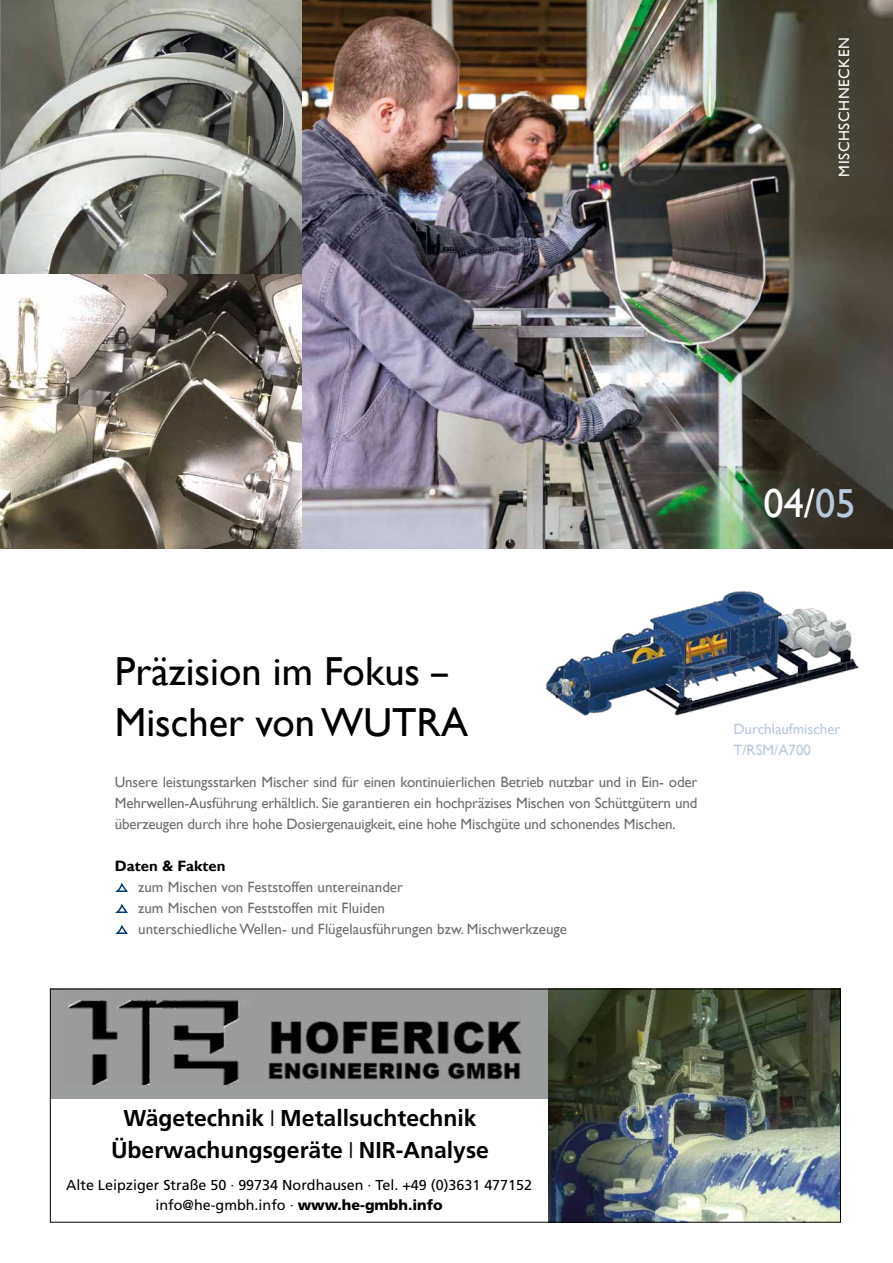
<style>
.page{position:relative;width:893px;height:1263px;background:#fff}
.page>*{position:absolute;margin:0;border:0;box-sizing:border-box;transform-origin:0 0}
.t1{font:40.5px/51px "Gill Sans";color:#000}
.t2{font:40.5px "Gill Sans";color:#fff}
.t3{font:700 22.95px/32.2px "Frutiger LT Std";color:#000;text-align:center}
.t4{font:15px/21px "Gill Sans";color:#6f6f6e;text-align:justify}
.t5{font:15px/21px "Gill Sans";color:#b9c9dd}
.t6{font:15px "Gill Sans";letter-spacing:.04em;color:#fff}
.t7{font:700 15px "Gill Sans";color:#000}
.t8{font:14.4px/19.5px "Frutiger LT Std";color:#000;text-align:center}
.s1{color:#b9c9dd}
.s2{font-weight:900}
</style>
<div class="page">
<div style="left:50px;top:989px;width:791px;height:110px;background:#9c9d9d"></div>
<img style="left:68px;top:998px;width:453px;height:87px">
<img style="left:549px;top:991px;width:290px;height:229px">
<div style="left:50px;top:989px;width:791px;height:233px;border:1px solid #000"></div>
<img style="left:0;top:0;width:893px;height:549px">
<svg style="left:116px;top:882px;width:12px;height:10px"></svg>
<svg style="left:116px;top:903px;width:12px;height:10px"></svg>
<svg style="left:116px;top:924px;width:12px;height:10px"></svg>
<img style="left:538px;top:547px;width:328px;height:169px">
<img style="left:0;top:274px;width:1px;height:275px">
<p class="t6" style="left:835px;top:177px;width:141px;rotate:-90deg">MISCHSCHNECKEN</p>
<h1 class="t2" style="left:763px;top:480px;width:94px">04/<span class="s1">05</span></h1>
<h1 class="t1" style="left:115px;top:647px;width:355px">Präzision im Fokus –<br>Mischer von WUTRA</h1>
<p class="t4" style="left:115px;top:772px;width:584px">Unsere leistungsstarken Mischer sind für einen kontinuierlichen Betrieb nutzbar und in Ein- oder Mehrwellen-Ausführung erhältlich. Sie garantieren ein hochpräzises Mischen von Schüttgütern und überzeugen durch ihre hohe Dosiergenauigkeit, eine hohe Mischgüte und schonendes Mischen.</p>
<p class="t7" style="left:115px;top:857px;width:112px">Daten &amp; Fakten</p>
<p class="t4" style="left:138px;top:877px;width:430px;text-align:left">zum Mischen von Feststoffen untereinander<br>zum Mischen von Feststoffen mit Fluiden<br>unterschiedliche Wellen- und Flügelausführungen bzw. Mischwerkzeuge</p>
<p class="t5" style="left:733px;top:719px;width:109px">Durchlaufmischer<br>T/RSM/A700</p>
<h2 class="t3" style="left:111px;top:1102px;width:379px">Wägetechnik ❘ Metallsuchtechnik<br>Überwachungsgeräte ❘ NIR-Analyse</h2>
<p class="t8" style="left:66px;top:1176px;width:468px">Alte Leipziger Straße 50 · 99734 Nordhausen · Tel. +49 (0)3631 477152 info@he-gmbh.info · <span class="s2">www.he-gmbh.info</span></p>
</div>
